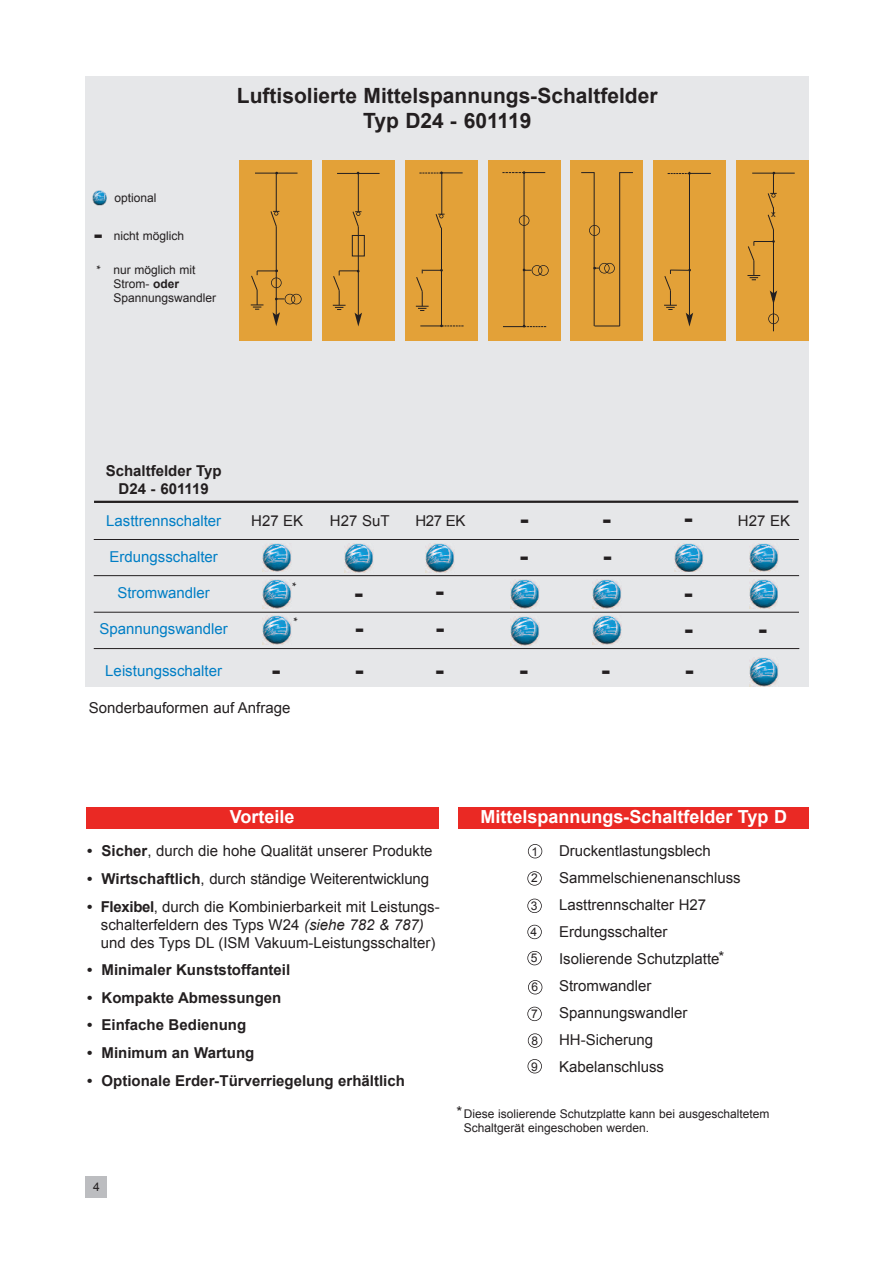
<style>
.page{position:relative;width:893px;height:1263px;background:#fff}
.page>*{position:absolute;margin:0;border:0;box-sizing:border-box;transform-origin:0 0}
.t1{font:700 27px/36.2px "Arial";color:#231f20}
.t2{font:700 21px/25.2px "Arial";color:#231f20;text-align:center}
.t3{font:700 18px "Arial";color:#fff}
.t4{font:15px/27px "Arial";color:#231f20}
.t5{font:700 15px/18px "Arial";color:#231f20;text-align:center}
.t6{font:15px "Arial";color:#007ec5}
.t7{font:12px/14.4px "Arial";color:#231f20}
.t8{font:9px "Arial";color:#231f20}
.s1{font-weight:700}
.s2{font-style:italic}
.s3{font-size:15px}
</style>
<div class="page">
<div style="left:86px;top:77px;width:723px;height:610px;background:#e6e7e9"></div>
<div style="left:86px;top:1176px;width:21px;height:21px;background:#bcbdc0"></div>
<div style="left:654px;top:161px;width:72px;height:180px;background:#e3a138"></div>
<div style="left:571px;top:161px;width:72px;height:180px;background:#e3a138"></div>
<div style="left:240px;top:161px;width:72px;height:180px;background:#e3a138"></div>
<div style="left:589px;top:225px;width:11px;height:11px;border:2px solid #231f20;border-radius:50%"></div>
<hr style="left:255px;top:173px;width:43px;height:1px;background:#231f20">
<hr style="left:276px;top:173px;width:1px;height:38px;background:#231f20">
<hr style="left:276px;top:226px;width:1px;height:89px;background:#231f20">
<svg style="left:270px;top:210px;width:9px;height:17px"></svg>
<hr style="left:619px;top:172px;width:1px;height:154px;background:#231f20">
<hr style="left:594px;top:173px;width:1px;height:153px;background:#231f20">
<svg style="left:581px;top:172px;width:13px;height:1px"></svg>
<svg style="left:620px;top:172px;width:13px;height:1px"></svg>
<svg style="left:594px;top:326px;width:26px;height:1px"></svg>
<div style="left:291px;top:294px;width:11px;height:10px;border:2px solid #231f20;border-radius:50%"></div>
<div style="left:285px;top:294px;width:10px;height:10px;border:2px solid #231f20;border-radius:50%"></div>
<div style="left:405px;top:161px;width:72px;height:180px;background:#e3a138"></div>
<hr style="left:441px;top:173px;width:1px;height:41px;background:#231f20">
<hr style="left:441px;top:228px;width:1px;height:98px;background:#231f20">
<svg style="left:435px;top:213px;width:10px;height:15px"></svg>
<div style="left:488px;top:161px;width:72px;height:180px;background:#e3a138"></div>
<hr style="left:524px;top:173px;width:1px;height:153px;background:#231f20">
<hr style="left:689px;top:172px;width:1px;height:143px;background:#231f20">
<div style="left:538px;top:265px;width:11px;height:11px;border:2px solid #231f20;border-radius:50%"></div>
<div style="left:532px;top:265px;width:10px;height:11px;border:2px solid #231f20;border-radius:50%"></div>
<svg style="left:419px;top:171px;width:44px;height:3px"></svg>
<div style="left:322px;top:161px;width:73px;height:180px;background:#e3a138"></div>
<hr style="left:337px;top:173px;width:43px;height:1px;background:#231f20">
<hr style="left:358px;top:173px;width:1px;height:39px;background:#231f20">
<hr style="left:358px;top:227px;width:1px;height:88px;background:#231f20">
<svg style="left:352px;top:211px;width:9px;height:17px"></svg>
<div style="left:352px;top:235px;width:13px;height:21px;border:1px solid #231f20"></div>
<svg style="left:333px;top:270px;width:29px;height:56px"></svg>
<svg style="left:502px;top:171px;width:43px;height:3px"></svg>
<svg style="left:251px;top:270px;width:33px;height:56px"></svg>
<div style="left:737px;top:161px;width:72px;height:180px;background:#e3a138"></div>
<div style="left:768px;top:313px;width:11px;height:11px;border:2px solid #231f20;border-radius:50%"></div>
<hr style="left:752px;top:173px;width:43px;height:1px;background:#231f20">
<hr style="left:773px;top:241px;width:1px;height:52px;background:#231f20">
<svg style="left:747px;top:172px;width:30px;height:108px"></svg>
<svg style="left:770px;top:291px;width:7px;height:40px"></svg>
<svg style="left:523px;top:269px;width:8px;height:2px"></svg>
<svg style="left:503px;top:325px;width:43px;height:2px"></svg>
<svg style="left:416px;top:269px;width:27px;height:42px"></svg>
<svg style="left:420px;top:324px;width:44px;height:3px"></svg>
<div style="left:519px;top:215px;width:10px;height:11px;border:2px solid #231f20;border-radius:50%"></div>
<svg style="left:668px;top:172px;width:43px;height:3px"></svg>
<svg style="left:664px;top:269px;width:29px;height:58px"></svg>
<hr style="left:94px;top:501px;width:704px;height:2px;background:#231f20">
<hr style="left:94px;top:539px;width:705px;height:1px;background:#231f20">
<hr style="left:94px;top:612px;width:705px;height:1px;background:#231f20">
<hr style="left:94px;top:648px;width:705px;height:1px;background:#231f20">
<hr style="left:94px;top:575px;width:705px;height:1px;background:#231f20">
<img style="left:92px;top:191px;width:14px;height:14px">
<img style="left:674px;top:543px;width:29px;height:29px">
<img style="left:592px;top:579px;width:29px;height:29px">
<img style="left:511px;top:580px;width:29px;height:28px">
<img style="left:426px;top:543px;width:29px;height:29px">
<img style="left:345px;top:544px;width:29px;height:28px">
<img style="left:749px;top:657px;width:29px;height:29px">
<img style="left:749px;top:579px;width:29px;height:29px">
<img style="left:749px;top:543px;width:29px;height:29px">
<img style="left:263px;top:543px;width:28px;height:29px">
<img style="left:263px;top:580px;width:29px;height:29px">
<img style="left:263px;top:616px;width:29px;height:29px">
<img style="left:511px;top:616px;width:29px;height:29px">
<img style="left:592px;top:616px;width:29px;height:29px">
<div style="left:459px;top:807px;width:350px;height:21px;background:#ea2924"></div>
<div style="left:528px;top:844px;width:14px;height:14px;border:2px solid #231f20;border-radius:50%"></div>
<div style="left:527px;top:871px;width:15px;height:15px;border:2px solid #231f20;border-radius:50%"></div>
<div style="left:527px;top:899px;width:15px;height:14px;border:2px solid #231f20;border-radius:50%"></div>
<div style="left:527px;top:925px;width:15px;height:14px;border:2px solid #231f20;border-radius:50%"></div>
<div style="left:527px;top:951px;width:15px;height:14px;border:2px solid #231f20;border-radius:50%"></div>
<div style="left:528px;top:980px;width:14px;height:14px;border:2px solid #231f20;border-radius:50%"></div>
<div style="left:527px;top:1007px;width:15px;height:14px;border:2px solid #231f20;border-radius:50%"></div>
<div style="left:528px;top:1033px;width:14px;height:15px;border:2px solid #231f20;border-radius:50%"></div>
<div style="left:527px;top:1059px;width:15px;height:14px;border:2px solid #231f20;border-radius:50%"></div>
<div style="left:599px;top:263px;width:11px;height:11px;border:2px solid #231f20;border-radius:50%"></div>
<div style="left:604px;top:263px;width:11px;height:11px;border:2px solid #231f20;border-radius:50%"></div>
<div style="left:86px;top:807px;width:353px;height:21px;background:#ea2924"></div>
<h2 class="t2" style="left:237px;top:83px;width:422px">Luftisolierte Mittelspannungs-Schaltfelder<br>Typ D24 - 601119</h2>
<h1 class="t1" style="left:94px;top:215px;width:10px">-</h1>
<p class="t7" style="left:103px;top:265px;width:6px;rotate:90deg">*</p>
<p class="t7" style="left:114px;top:190px;width:44px">optional</p>
<p class="t7" style="left:114px;top:228px;width:72px">nicht möglich</p>
<p class="t7" style="left:114px;top:262px;width:104px">nur möglich mit<br>Strom- <span class="s1">oder<br></span>Spannungswandler</p>
<p class="t8" style="left:771px;top:209px;width:6px">x</p>
<p class="t5" style="left:106px;top:462px;width:118px">Schaltfelder Typ<br>D24 - 601119</p>
<p class="t6" style="left:106px;top:512px;width:117px">Lasttrennschalter</p>
<p class="t6" style="left:109px;top:548px;width:110px">Erdungsschalter</p>
<p class="t6" style="left:117px;top:584px;width:94px">Stromwandler</p>
<p class="t6" style="left:99px;top:620px;width:130px">Spannungswandler</p>
<p class="t6" style="left:105px;top:662px;width:118px">Leistungsschalter</p>
<p class="t4" style="left:251px;top:508px;width:54px">H27 EK</p>
<p class="t4" style="left:330px;top:507px;width:61px">H27 SuT</p>
<p class="t4" style="left:415px;top:507px;width:52px">H27 EK</p>
<h1 class="t1" style="left:520px;top:500px;width:10px">-</h1>
<h1 class="t1" style="left:602px;top:500px;width:10px">-</h1>
<p class="t4" style="left:738px;top:508px;width:54px">H27 EK</p>
<h1 class="t1" style="left:520px;top:537px;width:10px">-</h1>
<h1 class="t1" style="left:603px;top:538px;width:10px">-</h1>
<h1 class="t1" style="left:684px;top:575px;width:11px">- -</h1>
<h1 class="t1" style="left:758px;top:611px;width:10px">-</h1>
<h1 class="t1" style="left:685px;top:651px;width:10px">-</h1>
<h1 class="t1" style="left:684px;top:500px;width:10px">-</h1>
<p class="t7" style="left:299px;top:581px;width:6px;rotate:90deg">*</p>
<p class="t7" style="left:300px;top:617px;width:6px;rotate:90deg">*</p>
<h1 class="t1" style="left:435px;top:572px;width:11px;line-height:36.9px">- -</h1>
<h1 class="t1" style="left:354px;top:574px;width:11px">- -</h1>
<h1 class="t1" style="left:272px;top:651px;width:10px">-</h1>
<h1 class="t1" style="left:355px;top:651px;width:10px">-</h1>
<h1 class="t1" style="left:436px;top:651px;width:10px">-</h1>
<h1 class="t1" style="left:519px;top:651px;width:10px">-</h1>
<h1 class="t1" style="left:601px;top:651px;width:10px">-</h1>
<p class="t4" style="left:89px;top:694px;width:203px">Sonderbauformen auf Anfrage</p>
<p class="t3" style="left:230px;top:806px;width:66px">Vorteile</p>
<p class="t4" style="left:87px;top:838px;width:347px"><span class="s1">• Sicher</span>, durch die hohe Qualität unserer Produkte</p>
<p class="t4" style="left:87px;top:865px;width:343px"><span class="s1">• Wirtschaftlich</span>, durch ständige Weiterentwicklung</p>
<p class="t4" style="left:101px;top:897px;width:340px;line-height:18px;text-indent:-14px"><span class="s1">• Flexibel</span>, durch die Kombinierbarkeit mit Leistungs&shy;schalterfeldern des Typs W24 <span class="s2">(siehe 782 &amp; 787) </span>und des Typs DL (ISM Vakuum-Leistungsschalter)</p>
<p class="t5" style="left:87px;top:961px;width:205px">• Minimaler Kunststoffanteil</p>
<p class="t5" style="left:87px;top:988px;width:196px">• Kompakte Abmessungen</p>
<p class="t5" style="left:87px;top:1016px;width:161px">• Einfache Bedienung</p>
<p class="t5" style="left:87px;top:1044px;width:169px">• Minimum an Wartung</p>
<p class="t5" style="left:87px;top:1071px;width:319px">• Optionale Erder-Türverriegelung erhältlich</p>
<p class="t3" style="left:480px;top:806px;width:308px">Mittelspannungs-Schaltfelder Typ D</p>
<p class="t4" style="left:559px;top:837px;width:183px">Druckentlastungsblech<br>Sammelschienenanschluss<br>Lasttrennschalter H27<br>Erdungsschalter<br>Isolierende Schutzplatte<br>Stromwandler<br>Spannungswandler<br>HH-Sicherung<br>Kabelanschluss</p>
<p class="t7" style="left:531px;top:844px;width:8px">1</p>
<p class="t7" style="left:531px;top:871px;width:8px">2</p>
<p class="t7" style="left:530px;top:892px;width:9px;line-height:26.2px;text-align:justify">3<br>4<br>5</p>
<p class="t7" style="left:531px;top:980px;width:8px">6</p>
<p class="t7" style="left:531px;top:1007px;width:8px">7</p>
<p class="t7" style="left:531px;top:1028px;width:8px;line-height:25.8px">8<br>9</p>
<p class="t4" style="left:719px;top:943px;width:7px">*</p>
<p class="t7" style="left:464px;top:1106px;width:307px;text-indent:-7px"><span class="s3">*</span>Diese isolierende Schutzplatte kann bei ausgeschaltetem<br>Schaltgerät eingeschoben werden.</p>
<p class="t7" style="left:93px;top:1180px;width:8px">4</p>
</div>
